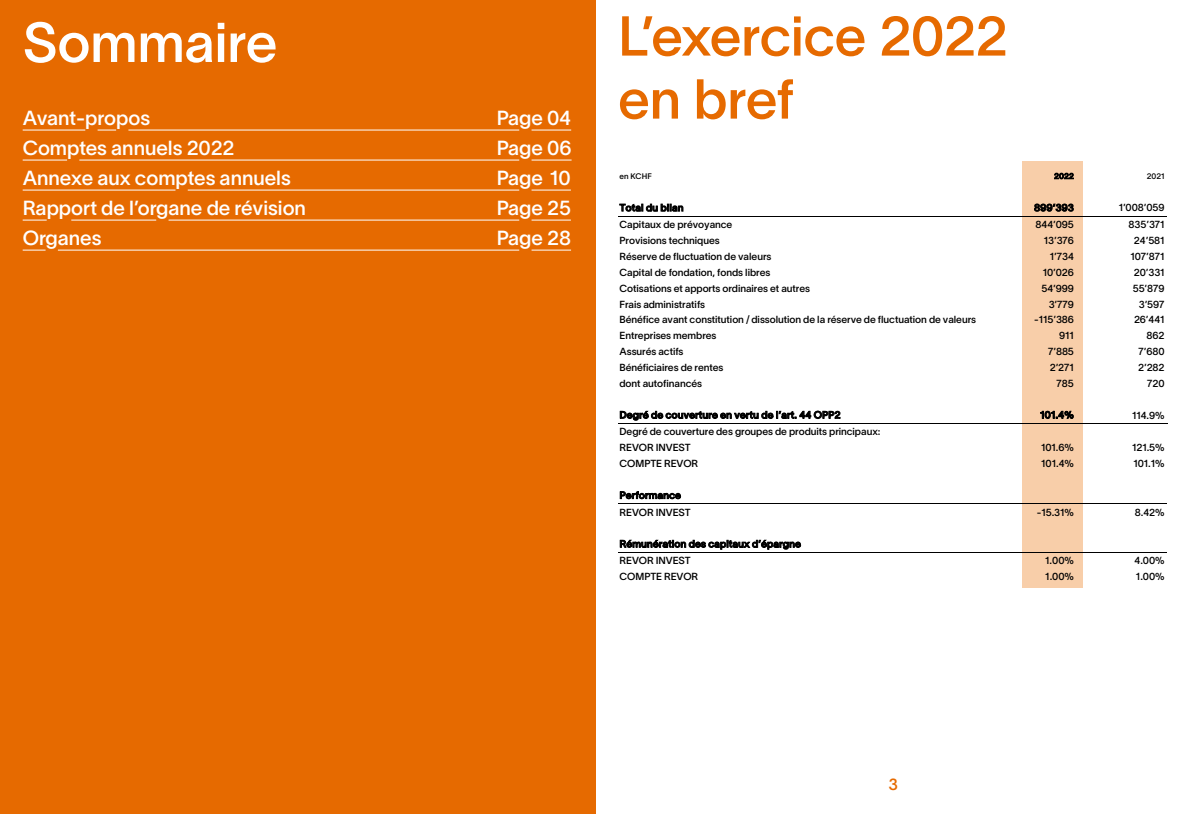
<style>
.page{position:relative;width:1191px;height:814px;background:#fff}
.page>*{position:absolute;margin:0;border:0;box-sizing:border-box;transform-origin:0 0}
.t1{font:55px/63px "Lausanne 500";letter-spacing:-.015em;color:#e66a00}
.t2{font:55px "Lausanne 500";letter-spacing:-.005em;color:#fff}
.t3{font:20px "Lausanne 500";color:#fff}
.t4{font:16px "Lausanne 500";color:#e66a00}
.t5{font:10.1px/15.8px "Lausanne 500";letter-spacing:-.005em;color:#000}
.t6{font:9.9px "Lausanne 500";letter-spacing:.015em;color:#000}
.t7{font:7.9px "Lausanne 500";letter-spacing:.005em;color:#000}
.t8{font:7.8px "Lausanne 500";color:#000}
</style>
<div class="page">
<div style="left:1022px;top:162px;width:60px;height:426px;background:#f8cea9"></div>
<div style="left:0;top:0;width:595px;height:814px;background:#e66a00"></div>
<hr style="left:23px;top:129px;width:62px;height:1px;background:#fff">
<svg style="left:98px;top:129px;width:18px;height:1px"></svg>
<hr style="left:128px;top:129px;width:391px;height:1px;background:#fff">
<hr style="left:531px;top:129px;width:40px;height:1px;background:#fff">
<hr style="left:23px;top:159px;width:44px;height:1px;background:#fff">
<hr style="left:79px;top:159px;width:440px;height:1px;background:#fff">
<hr style="left:531px;top:159px;width:40px;height:1px;background:#fff">
<hr style="left:23px;top:189px;width:152px;height:1px;background:#fff">
<hr style="left:188px;top:189px;width:331px;height:1px;background:#fff">
<hr style="left:531px;top:189px;width:40px;height:1px;background:#fff">
<svg style="left:23px;top:219px;width:24px;height:1px"></svg>
<hr style="left:71px;top:219px;width:85px;height:1px;background:#fff">
<hr style="left:168px;top:219px;width:351px;height:1px;background:#fff">
<hr style="left:531px;top:219px;width:40px;height:1px;background:#fff">
<svg style="left:23px;top:249px;width:23px;height:1px"></svg>
<hr style="left:58px;top:249px;width:461px;height:1px;background:#fff">
<hr style="left:531px;top:249px;width:40px;height:1px;background:#fff">
<hr style="left:618px;top:216px;width:373px;height:1px;background:#000">
<hr style="left:992px;top:216px;width:87px;height:1px;background:#000">
<hr style="left:1080px;top:216px;width:87px;height:1px;background:#000">
<hr style="left:618px;top:423px;width:373px;height:1px;background:#000">
<hr style="left:992px;top:423px;width:87px;height:1px;background:#000">
<hr style="left:1081px;top:423px;width:86px;height:1px;background:#000">
<hr style="left:618px;top:503px;width:373px;height:1px;background:#000">
<hr style="left:992px;top:503px;width:87px;height:1px;background:#000">
<hr style="left:1080px;top:503px;width:87px;height:1px;background:#000">
<hr style="left:618px;top:552px;width:373px;height:1px;background:#000">
<hr style="left:992px;top:552px;width:87px;height:1px;background:#000">
<hr style="left:1080px;top:552px;width:87px;height:1px;background:#000">
<h1 class="t2" style="left:23px;top:8px;width:256px">Sommaire</h1>
<h2 class="t3" style="left:23px;top:105px;width:129px">Avant-propos</h2>
<h2 class="t3" style="left:497px;top:105px;width:76px">Page 04</h2>
<h2 class="t3" style="left:23px;top:135px;width:213px">Comptes annuels 2022</h2>
<h2 class="t3" style="left:497px;top:135px;width:76px">Page 06</h2>
<h2 class="t3" style="left:23px;top:165px;width:270px">Annexe aux comptes annuels</h2>
<h2 class="t3" style="left:497px;top:165px;width:76px">Page 10</h2>
<h2 class="t3" style="left:23px;top:195px;width:285px">Rapport de l’organe de révision</h2>
<h2 class="t3" style="left:497px;top:195px;width:76px">Page 25</h2>
<h2 class="t3" style="left:23px;top:225px;width:80px">Organes</h2>
<h2 class="t3" style="left:497px;top:225px;width:76px">Page 28</h2>
<h1 class="t1" style="left:618px;top:3px;width:391px">L’exercice 2022 en bref</h1>
<p class="t7" style="left:619px;top:171px;width:34px">en KCHF</p>
<p class="t8" style="left:1054px;top:171px;width:21px">2022</p>
<p class="t7" style="left:1146px;top:171px;width:19px">2021</p>
<p class="t6" style="left:619px;top:201px;width:65px">Total du bilan</p>
<p class="t6" style="left:1034px;top:201px;width:41px">899’393</p>
<p class="t5" style="left:1118px;top:199px;width:47px">1’008’059</p>
<p class="t5" style="left:619px;top:216px;width:114px">Capitaux de prévoyance</p>
<p class="t5" style="left:1035px;top:216px;width:40px">844’095</p>
<p class="t5" style="left:1128px;top:216px;width:37px">835’371</p>
<p class="t5" style="left:619px;top:232px;width:102px">Provisions techniques</p>
<p class="t5" style="left:1043px;top:232px;width:32px">13’376</p>
<p class="t5" style="left:1134px;top:232px;width:32px">24’581</p>
<p class="t5" style="left:619px;top:248px;width:153px">Réserve de fluctuation de valeurs</p>
<p class="t5" style="left:1050px;top:248px;width:26px">1’734</p>
<p class="t5" style="left:1130px;top:248px;width:36px">107’871</p>
<p class="t5" style="left:619px;top:264px;width:152px">Capital de fondation, fonds libres</p>
<p class="t5" style="left:1042px;top:264px;width:33px">10’026</p>
<p class="t5" style="left:1133px;top:264px;width:32px">20’331</p>
<p class="t5" style="left:619px;top:280px;width:192px">Cotisations et apports ordinaires et autres</p>
<p class="t5" style="left:1041px;top:280px;width:34px">54’999</p>
<p class="t5" style="left:1132px;top:280px;width:33px">55’879</p>
<p class="t5" style="left:619px;top:296px;width:87px">Frais administratifs</p>
<p class="t5" style="left:1048px;top:296px;width:27px">3’779</p>
<p class="t5" style="left:1138px;top:296px;width:27px">3’597</p>
<p class="t5" style="left:619px;top:312px;width:358px">Bénéfice avant constitution / dissolution de la réserve de fluctuation de valeurs</p>
<p class="t5" style="left:1034px;top:312px;width:41px">-115’386</p>
<p class="t5" style="left:1134px;top:312px;width:32px">26’441</p>
<p class="t5" style="left:619px;top:327px;width:98px">Entreprises membres</p>
<p class="t5" style="left:1059px;top:327px;width:16px">911</p>
<p class="t5" style="left:1146px;top:327px;width:19px">862</p>
<p class="t5" style="left:619px;top:343px;width:65px">Assurés actifs</p>
<p class="t5" style="left:1048px;top:343px;width:27px">7’885</p>
<p class="t5" style="left:1138px;top:343px;width:28px">7’680</p>
<p class="t5" style="left:619px;top:359px;width:105px">Bénéficiaires de rentes</p>
<p class="t5" style="left:1049px;top:359px;width:26px">2’271</p>
<p class="t5" style="left:1138px;top:359px;width:28px">2’282</p>
<p class="t5" style="left:619px;top:375px;width:84px">dont autofinancés</p>
<p class="t5" style="left:1056px;top:375px;width:19px">785</p>
<p class="t5" style="left:1147px;top:375px;width:19px">720</p>
<p class="t6" style="left:619px;top:408px;width:222px">Degré de couverture en vertu de l’art. 44 OPP2</p>
<p class="t6" style="left:1040px;top:408px;width:35px">101.4%</p>
<p class="t5" style="left:1132px;top:407px;width:34px">114.9%</p>
<p class="t5" style="left:619px;top:423px;width:262px">Degré de couverture des groupes de produits principaux:<br>REVOR INVEST</p>
<p class="t5" style="left:1041px;top:439px;width:34px">101.6%</p>
<p class="t5" style="left:1132px;top:439px;width:34px">121.5%</p>
<p class="t5" style="left:619px;top:455px;width:80px">COMPTE REVOR</p>
<p class="t5" style="left:1041px;top:455px;width:34px">101.4%</p>
<p class="t5" style="left:1133px;top:455px;width:33px">101.1%</p>
<p class="t6" style="left:619px;top:489px;width:63px">Performance</p>
<p class="t5" style="left:619px;top:504px;width:73px">REVOR INVEST</p>
<p class="t5" style="left:1037px;top:504px;width:39px">-15.31%</p>
<p class="t5" style="left:1134px;top:504px;width:31px">8.42%</p>
<p class="t6" style="left:619px;top:537px;width:183px">Rémunération des capitaux d’épargne</p>
<p class="t5" style="left:619px;top:552px;width:73px">REVOR INVEST</p>
<p class="t5" style="left:1045px;top:552px;width:30px">1.00%</p>
<p class="t5" style="left:1134px;top:552px;width:32px">4.00%</p>
<p class="t5" style="left:619px;top:568px;width:80px">COMPTE REVOR</p>
<p class="t5" style="left:1045px;top:568px;width:30px">1.00%</p>
<p class="t5" style="left:1136px;top:568px;width:30px">1.00%</p>
<h3 class="t4" style="left:888px;top:774px;width:11px">3</h3>
</div>
